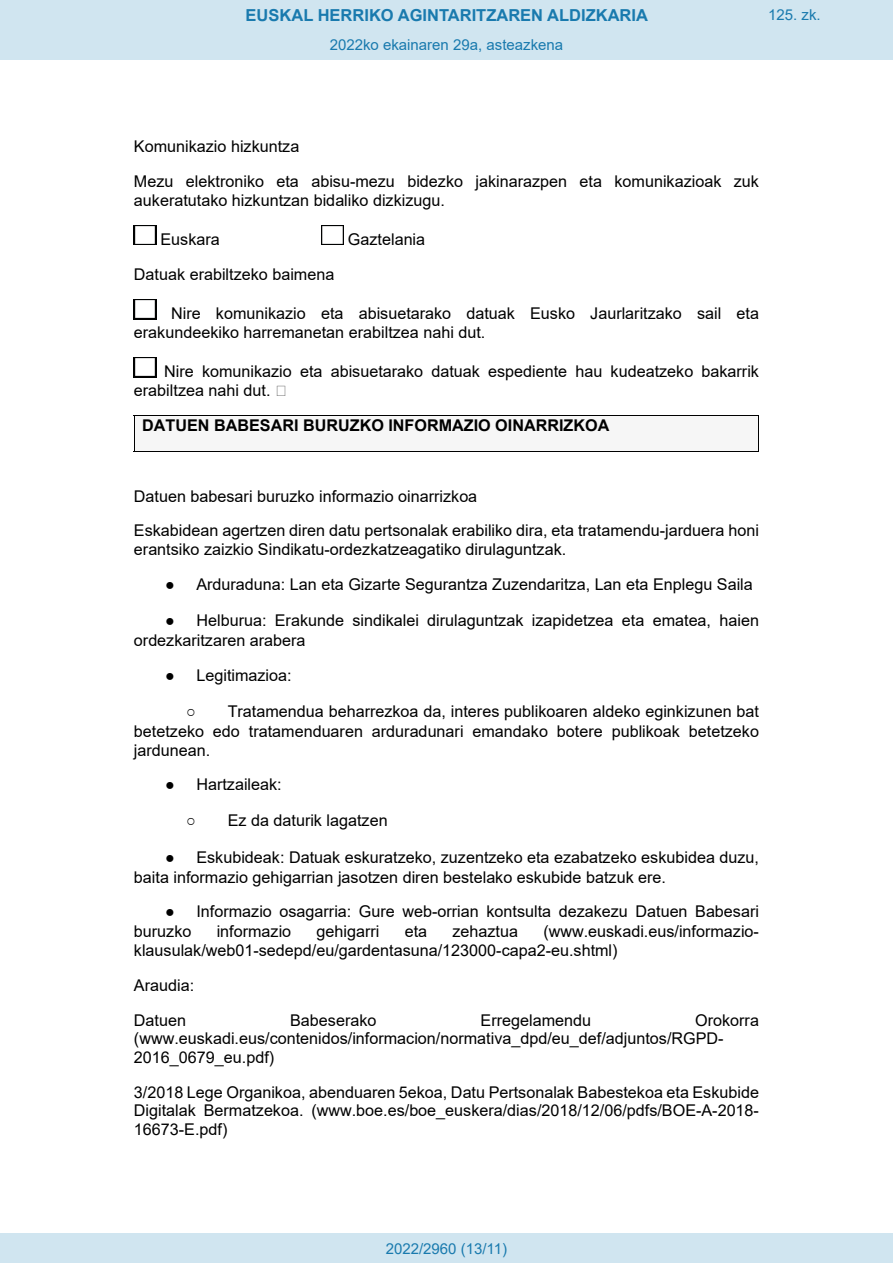
<style>
.page{position:relative;width:893px;height:1263px;background:#fff}
.page>*{position:absolute;margin:0;border:0;box-sizing:border-box;transform-origin:0 0}
.t1{font:700 16.5px "Arial";color:#197aae}
.t2{font:16.2px/18.6px "Arial";color:#000}
.t3{font:700 16.2px "Arial";color:#000}
.t4{font:15px "Arial";color:#197aae}
.s1{font-family:"Courier New"}
</style>
<div class="page">
<img style="left:134px;top:225px;width:22px;height:20px">
<img style="left:321px;top:225px;width:22px;height:20px">
<img style="left:134px;top:299px;width:22px;height:20px">
<img style="left:134px;top:357px;width:22px;height:20px">
<div style="left:135px;top:416px;width:623px;height:35px;background:#f6f6f6"></div>
<hr style="left:134px;top:416px;width:1px;height:35px;background:#000">
<hr style="left:758px;top:416px;width:1px;height:35px;background:#000">
<hr style="left:134px;top:415px;width:625px;height:1px;background:#000">
<hr style="left:134px;top:451px;width:625px;height:1px;background:#000">
<div style="left:0;top:0;width:893px;height:60px;background:#d0e5f0"></div>
<div style="left:0;top:1233px;width:893px;height:30px;background:#d0e5f0"></div>
<p class="t1" style="left:246px;top:3px;width:404px">EUSKAL HERRIKO AGINTARITZAREN ALDIZKARIA</p>
<p class="t4" style="left:768px;top:5px;width:54px">125. zk.</p>
<p class="t4" style="left:330px;top:35px;width:235px">2022ko ekainaren 29a, asteazkena</p>
<p class="t2" style="left:134px;top:129px;width:627px;line-height:34.8px">Komunikazio hizkuntza<br>Mezu elektroniko eta abisu-mezu bidezko jakinarazpen eta komunikazioak zuk</p>
<p class="t2" style="left:134px;top:190px;width:313px">aukeratutako hizkuntzan bidaliko dizkizugu.</p>
<p class="t2" style="left:160px;top:230px;width:61px">Euskara</p>
<p class="t2" style="left:348px;top:230px;width:79px">Gaztelania</p>
<p class="t2" style="left:134px;top:265px;width:202px">Datuak erabiltzeko baimena</p>
<p class="t2" style="left:134px;top:304px;width:627px;text-indent:37px">Nire komunikazio eta abisuetarako datuak Eusko Jaurlaritzako sail eta erakundeekiko harremanetan erabiltzea nahi dut.</p>
<p class="t2" style="left:134px;top:362px;width:627px;text-indent:30px">Nire komunikazio eta abisuetarako datuak espediente hau kudeatzeko bakarrik erabiltzea nahi dut.</p>
<p class="t3" style="left:142px;top:414px;width:469px">DATUEN BABESARI BURUZKO INFORMAZIO OINARRIZKOA</p>
<p class="t2" style="left:134px;top:478px;width:627px;line-height:34.8px">Datuen babesari buruzko informazio oinarrizkoa<br>Eskabidean agertzen diren datu pertsonalak erabiliko dira, eta tratamendu-jarduera honi</p>
<p class="t2" style="left:134px;top:540px;width:434px">erantsiko zaizkio Sindikatu-ordezkatzeagatiko dirulaguntzak.</p>
<p class="t2" style="left:165px;top:575px;width:589px"><span class="s1">●</span> Arduraduna: Lan eta Gizarte Segurantza Zuzendaritza, Lan eta Enplegu Saila</p>
<p class="t2" style="left:134px;top:610px;width:627px;line-height:20px;text-indent:31px"><span class="s1">●</span> Helburua: Erakunde sindikalei dirulaguntzak izapidetzea eta ematea, haien ordezkaritzaren arabera</p>
<p class="t2" style="left:165px;top:666px;width:128px"><span class="s1">●</span> Legitimazioa:</p>
<p class="t2" style="left:134px;top:701px;width:627px;line-height:19.4px;text-align:justify;text-indent:52px"><span class="s1">○</span> Tratamendua beharrezkoa da, interes publikoaren aldeko eginkizunen bat betetzeko edo tratamenduaren arduradunari emandako botere publikoak betetzeko jardunean.</p>
<p class="t2" style="left:165px;top:775px;width:118px"><span class="s1">●</span> Hartzaileak:</p>
<p class="t2" style="left:186px;top:811px;width:203px"><span class="s1">○</span> Ez da daturik lagatzen</p>
<p class="t2" style="left:134px;top:847px;width:627px;line-height:20px;text-indent:31px"><span class="s1">●</span> Eskubideak: Datuak eskuratzeko, zuzentzeko eta ezabatzeko eskubidea duzu, baita informazio gehigarrian jasotzen diren bestelako eskubide batzuk ere.</p>
<p class="t2" style="left:134px;top:902px;width:627px;line-height:20px;text-indent:31px"><span class="s1">●</span> Informazio osagarria: Gure web-orrian kontsulta dezakezu Datuen Babesari buruzko</p>
<p class="t2" style="left:134px;top:922px;width:627px;text-indent:409px">(www.euskadi.eus/informazio&shy;klausulak/web01-sedepd/eu/gardentasuna/123000-capa2-eu.shtml)</p>
<p class="t2" style="left:134px;top:968px;width:62px;line-height:34.8px">Araudia:<br>Datuen</p>
<p class="t2" style="left:217px;top:922px;width:76px">informazio</p>
<p class="t2" style="left:317px;top:922px;width:64px">gehigarri</p>
<p class="t2" style="left:405px;top:922px;width:24px">eta</p>
<p class="t2" style="left:452px;top:922px;width:67px">zehaztua</p>
<p class="t2" style="left:134px;top:1010px;width:627px;text-indent:561px">Orokorra (www.euskadi.eus/contenidos/informacion/normativa_dpd/eu_def/adjuntos/RGPD-<br>2016_0679_eu.pdf)</p>
<p class="t2" style="left:134px;top:1082px;width:627px;text-align:justify">3/2018 Lege Organikoa, abenduaren 5ekoa, Datu Pertsonalak Babestekoa eta Eskubide Digitalak Bermatzekoa. (www.boe.es/boe_euskera/dias/2018/12/06/pdfs/BOE-A-2018- 16673-E.pdf)</p>
<p class="t2" style="left:290px;top:1010px;width:88px">Babeserako</p>
<p class="t2" style="left:481px;top:1010px;width:112px">Erregelamendu</p>
<p class="t4" style="left:386px;top:1238px;width:123px">2022/2960 (13/11)</p>
</div>
